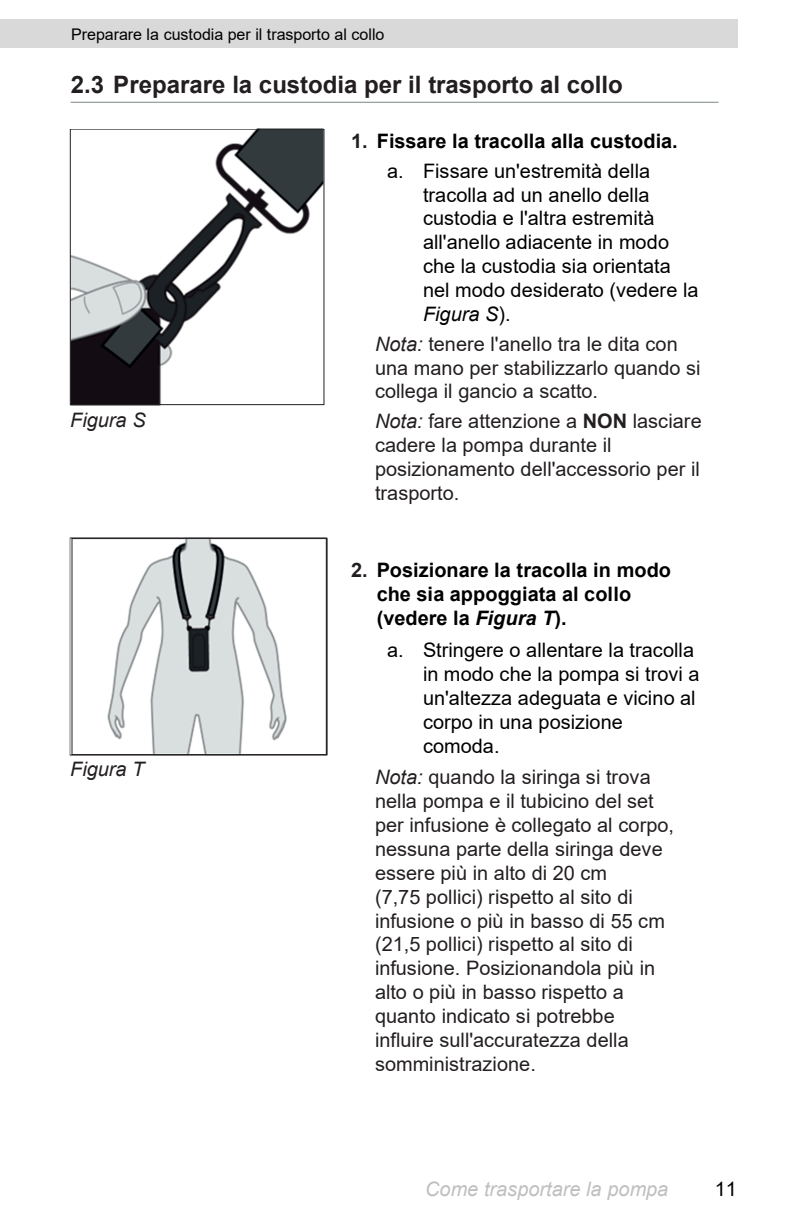
<style>
.page{position:relative;width:792px;height:1224px;background:#fff}
.page>*{position:absolute;margin:0;border:0;box-sizing:border-box;transform-origin:0 0}
.t1{font:700 24px "Arial";color:#231f20}
.t2{font:20px/23.8px "Arial";color:#231f20}
.t3{font:20px/23.8px "Arial";color:#000}
.t4{font:700 20px/23.8px "Arial";color:#000;text-align:center}
.t5{font:italic 20px "Arial";color:#bfbfbf}
.t6{font:italic 20px "Arial";color:#231f20}
.t7{font:16px "Arial";color:#000}
.s1{color:#231f20}
.s2{font-weight:400}
.s3{font-style:italic}
.s4{font-weight:700}
</style>
<div class="page">
<img style="left:70px;top:538px;width:257px;height:218px">
<div style="left:72px;top:538px;width:255px;height:217px;border:1px solid #231f20"></div>
<img style="left:72px;top:131px;width:250px;height:272px">
<div style="left:70px;top:129px;width:254px;height:276px;border:1px solid #231f20"></div>
<hr style="left:71px;top:102px;width:648px;height:1px;background:#7f8589">
<div style="left:0;top:19px;width:737px;height:28px;background:#d9d9d9"></div>
<p class="t7" style="left:71px;top:23px;width:315px">Preparare la custodia per il trasporto al collo</p>
<p class="t1" style="left:71px;top:67px;width:553px">2.3 Preparare la custodia per il trasporto al collo</p>
<p class="t6" style="left:70px;top:407px;width:77px">Figura S</p>
<p class="t6" style="left:70px;top:756px;width:76px">Figura T</p>
<p class="t4" style="left:351px;top:126px;width:328px;line-height:29.8px"><span class="s1">1.</span> Fissare la tracolla alla custodia. <span class="s2">a. Fissare un'estremità della</span></p>
<p class="t3" style="left:423px;top:183px;width:277px">tracolla ad un anello della custodia e l'altra estremità all'anello adiacente in modo che la custodia sia orientata nel modo desiderato (vedere la<br><span class="s3">Figura S</span>).</p>
<p class="t2" style="left:375px;top:332px;width:327px"><span class="s3">Nota:</span> tenere l'anello tra le dita con una mano per stabilizzarlo quando si collega il gancio a scatto.</p>
<p class="t2" style="left:375px;top:409px;width:328px"><span class="s3">Nota:</span> fare attenzione a <span class="s4">NON</span> lasciare cadere la pompa durante il posizionamento dell'accessorio per il trasporto.</p>
<p class="t4" style="left:377px;top:559px;width:296px;text-align:left;text-indent:-26px"><span class="s1">2.</span> Posizionare la tracolla in modo che sia appoggiata al collo (vedere la <span class="s3">Figura T</span>).</p>
<p class="t3" style="left:423px;top:638px;width:278px;text-indent:-36px">a. Stringere o allentare la tracolla in modo che la pompa si trovi a un'altezza adeguata e vicino al corpo in una posizione comoda.</p>
<p class="t2" style="left:375px;top:765px;width:300px"><span class="s3">Nota:</span> quando la siringa si trova nella pompa e il tubicino del set per infusione è collegato al corpo, nessuna parte della siringa deve essere più in alto di 20 cm<br>(7,75 pollici) rispetto al sito di infusione o più in basso di 55 cm (21,5 pollici) rispetto al sito di infusione. Posizionandola più in alto o più in basso rispetto a quanto indicato si potrebbe influire sull'accuratezza della somministrazione.</p>
<p class="t5" style="left:425px;top:1176px;width:245px">Come trasportare la pompa</p>
<p class="t3" style="left:715px;top:1177px;width:24px">11</p>
</div>
